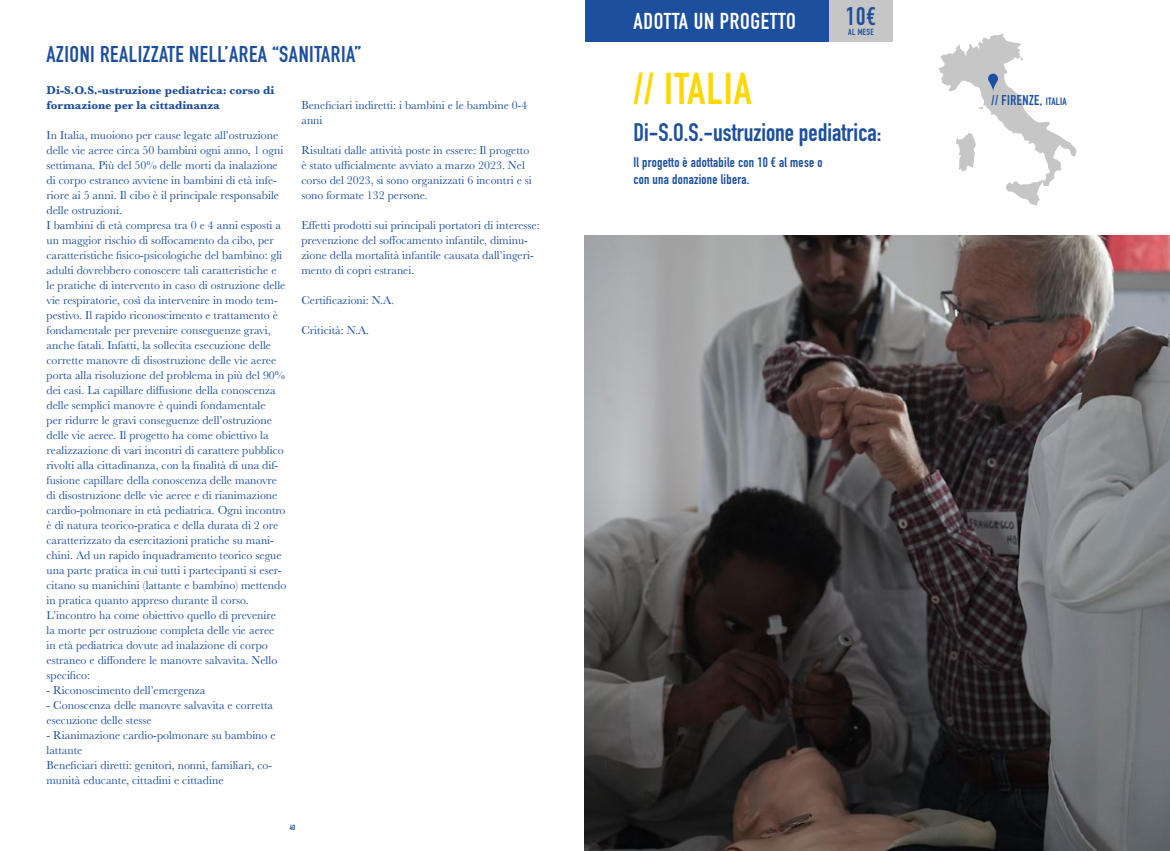
<style>
.page{position:relative;width:1170px;height:851px;background:#fff}
.page>*{position:absolute;margin:0;border:0;box-sizing:border-box;transform-origin:0 0}
.t1{font:43.75px "DIN Engschrift Std";letter-spacing:.025em;color:#ffd800}
.t2{font:25.12px "DIN Engschrift Std";color:#1c4f9e}
.t3{font:25px "DIN Engschrift Std";color:#1c4f9e}
.t4{font:22.62px "DIN Engschrift Std";letter-spacing:.03em;color:#fff}
.t5{font:22.5px "DIN Engschrift Std";letter-spacing:.025em;color:#1c4f9e}
.t6{font:14px "DIN Engschrift Std";letter-spacing:.03em;color:#1c4f9e}
.t7{font:13.75px/17.5px "DIN Engschrift Std";letter-spacing:.02em;color:#1c4f9e}
.t8{font:11.88px/15px "Baskerville";color:#1c4f9e}
.t9{font:700 11.88px/15px "Baskerville";color:#1c4f9e}
.t10{font:8.75px "DIN Engschrift Std";letter-spacing:.04em;color:#1c4f9e}
.t11{font:7.5px "DIN Engschrift Std";color:#1c4f9e}
.s1{font-size:10.5px}
</style>
<div class="page">
<div style="left:585px;top:0;width:244px;height:41px;background:#1c4f9e"></div>
<div style="left:829px;top:0;width:63px;height:41px;background:#c6c6c6"></div>
<img style="left:585px;top:235px;width:584px;height:615px">
<svg style="left:939px;top:34px;width:137px;height:171px"></svg>
<h3 class="t5" style="left:47px;top:41px;width:316px">AZIONI REALIZZATE NELL’AREA “SANITARIA”</h3>
<p class="t9" style="left:47px;top:83px;width:229px">Di-S.O.S.-ustruzione pediatrica: corso di formazione per la cittadinanza</p>
<p class="t8" style="left:47px;top:128px;width:241px">In Italia, muoiono per cause legate all’ostruzione delle vie aeree circa 50 bambini ogni anno, 1 ogni settimana. Più del 50% delle morti da inalazione di corpo estraneo avviene in bambini di età infe&shy;riore ai 5 anni. Il cibo è il principale responsabile delle ostruzioni.<br>I bambini di età compresa tra 0 e 4 anni esposti a un maggior rischio di soffocamento da cibo, per caratteristiche fisico-psicologiche del bambino: gli adulti dovrebbero conoscere tali caratteristiche e le pratiche di intervento in caso di ostruzione delle vie respiratorie, così da intervenire in modo tem&shy;pestivo. Il rapido riconoscimento e trattamento è fondamentale per prevenire conseguenze gravi, anche fatali. Infatti, la sollecita esecuzione delle corrette manovre di disostruzione delle vie aeree porta alla risoluzione del problema in più del 90% dei casi. La capillare diffusione della conoscenza delle semplici manovre è quindi fondamentale<br>per ridurre le gravi conseguenze dell’ostruzione delle vie aeree. Il progetto ha come obiettivo la realizzazione di vari incontri di carattere pubblico rivolti alla cittadinanza, con la finalità di una dif&shy;fusione capillare della conoscenza delle manovre di disostruzione delle vie aeree e di rianimazione cardio-polmonare in età pediatrica. Ogni incontro è di natura teorico-pratica e della durata di 2 ore caratterizzato da esercitazioni pratiche su mani&shy;chini. Ad un rapido inquadramento teorico segue una parte pratica in cui tutti i partecipanti si eser&shy;citano su manichini (lattante e bambino) mettendo in pratica quanto appreso durante il corso.<br>L’incontro ha come obiettivo quello di prevenire la morte per ostruzione completa delle vie aeree in età pediatrica dovute ad inalazione di corpo estraneo e diffondere le manovre salvavita. Nello specifico:</p>
<p class="t8" style="left:47px;top:683px;width:160px">- Riconoscimento dell’emergenza</p>
<p class="t8" style="left:47px;top:698px;width:228px">- Conoscenza delle manovre salvavita e corretta esecuzione delle stesse</p>
<p class="t8" style="left:47px;top:728px;width:231px">- Rianimazione cardio-polmonare su bambino e lattante<br>Beneficiari diretti: genitori, nonni, familiari, co&shy;munità educante, cittadini e cittadine</p>
<p class="t8" style="left:301px;top:98px;width:227px">Beneficiari indiretti: i bambini e le bambine 0-4 anni</p>
<p class="t8" style="left:301px;top:143px;width:232px">Risultati dalle attività poste in essere: Il progetto è stato ufficialmente avviato a marzo 2023. Nel corso del 2023, si sono organizzati 6 incontri e si sono formate 132 persone.</p>
<p class="t8" style="left:301px;top:218px;width:240px">Effetti prodotti sui principali portatori di interesse: prevenzione del soffocamento infantile, diminu&shy;zione della mortalità infantile causata dall’ingeri&shy;mento di copri estranei.</p>
<p class="t8" style="left:301px;top:293px;width:94px">Certificazioni: N.A.</p>
<p class="t8" style="left:301px;top:323px;width:69px">Criticità: N.A.</p>
<p class="t11" style="left:290px;top:822px;width:7px">40</p>
<h3 class="t4" style="left:633px;top:8px;width:164px">ADOTTA UN PROGETTO</h3>
<h2 class="t2" style="left:845px;top:1px;width:32px">10€</h2>
<p class="t10" style="left:848px;top:26px;width:27px">AL MESE</p>
<h1 class="t1" style="left:633px;top:63px;width:120px">// ITALIA</h1>
<h3 class="t3" style="left:633px;top:117px;width:249px">Di-S.O.S.-ustruzione pediatrica:</h3>
<p class="t7" style="left:633px;top:153px;width:190px">Il progetto è adottabile con 10 € al mese o con una donazione libera.</p>
<p class="t6" style="left:991px;top:92px;width:77px">// FIRENZE, <span class="s1">ITALIA</span></p>
</div>
